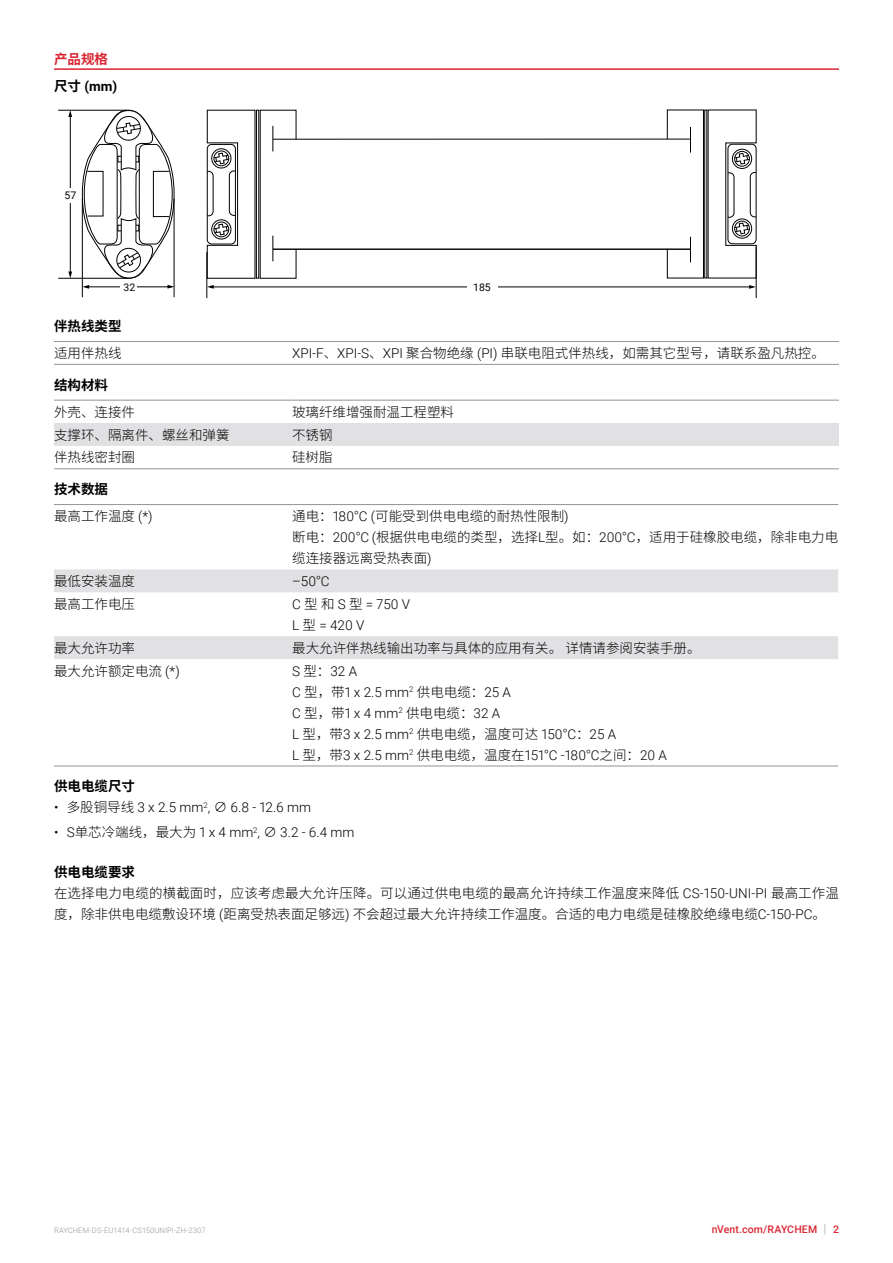
<style>
.page{position:relative;width:893px;height:1263px;background:#fff}
.page>*{position:absolute;margin:0;border:0;box-sizing:border-box;transform-origin:0 0}
.t1{font:300 13.5px/21px "Noto Sans CJ Ksc";color:#000}
.t2{font:300 13.5px/21px "Roboto";color:#000}
.t3{font:700 13.5px "Noto Sans CJ Ksc";color:#000}
.t4{font:700 13.5px "Roboto";color:#000}
.t5{font:700 13.5px "Noto Sans CJ Ksc";color:#d92531}
.t6{font:500 10.5px "Roboto";letter-spacing:.015em;color:#d92531}
.t7{font:10.5px "Roboto";color:#000}
.t8{font:300 7.5px "Roboto";letter-spacing:.015em;color:#90959e}
.s1{font-family:"Noto Sans CJ Ksc"}
.s2{font-family:"Roboto"}
.s3{font-weight:700}
.s4{font-weight:300;font-size:12.6px;color:#90959e}
</style>
<div class="page">
<hr style="left:54px;top:68px;width:785px;height:2px;background:#d92531">
<hr style="left:70px;top:116px;width:1px;height:157px;background:#000">
<div style="left:59px;top:188px;width:20px;height:15px;background:#fff"></div>
<hr style="left:82px;top:199px;width:1px;height:98px;background:#000">
<hr style="left:174px;top:199px;width:1px;height:98px;background:#000">
<svg style="left:81px;top:109px;width:94px;height:170px"></svg>
<div style="left:153px;top:171px;width:16px;height:46px;border:1px solid #000"></div>
<hr style="left:207px;top:252px;width:1px;height:46px;background:#000">
<hr style="left:756px;top:247px;width:1px;height:51px;background:#000">
<hr style="left:273px;top:139px;width:417px;height:1px;background:#000">
<hr style="left:273px;top:249px;width:417px;height:1px;background:#000">
<hr style="left:58px;top:278px;width:69px;height:1px;background:#000">
<hr style="left:58px;top:110px;width:69px;height:1px;background:#000">
<hr style="left:87px;top:287px;width:85px;height:1px;background:#000">
<div style="left:120px;top:281px;width:17px;height:12px;background:#fff"></div>
<hr style="left:211px;top:287px;width:540px;height:1px;background:#000">
<div style="left:467px;top:277px;width:31px;height:20px;background:#fff"></div>
<svg style="left:206px;top:109px;width:91px;height:170px"></svg>
<div style="left:214px;top:151px;width:15px;height:15px;border:1px solid #000;border-radius:50%"></div>
<svg style="left:666px;top:109px;width:91px;height:170px"></svg>
<div style="left:734px;top:221px;width:16px;height:15px;border:1px solid #000;border-radius:50%"></div>
<svg style="left:68px;top:110px;width:4px;height:7px"></svg>
<svg style="left:68px;top:272px;width:4px;height:6px"></svg>
<svg style="left:82px;top:285px;width:7px;height:4px"></svg>
<svg style="left:167px;top:285px;width:7px;height:4px"></svg>
<svg style="left:207px;top:285px;width:7px;height:4px"></svg>
<svg style="left:749px;top:285px;width:7px;height:4px"></svg>
<div style="left:256px;top:110px;width:3px;height:169px;border:1px solid #000"></div>
<div style="left:704px;top:110px;width:3px;height:168px;border:1px solid #000"></div>
<hr style="left:54px;top:364px;width:238px;height:1px;background:#90959e">
<hr style="left:292px;top:364px;width:547px;height:1px;background:#90959e">
<hr style="left:54px;top:341px;width:238px;height:1px;background:#90959e">
<hr style="left:292px;top:341px;width:547px;height:1px;background:#90959e">
<div style="left:54px;top:423px;width:785px;height:23px;background:#e1e1e4"></div>
<hr style="left:54px;top:468px;width:238px;height:1px;background:#90959e">
<hr style="left:292px;top:468px;width:547px;height:1px;background:#90959e">
<hr style="left:54px;top:400px;width:238px;height:1px;background:#90959e">
<hr style="left:292px;top:400px;width:547px;height:1px;background:#90959e">
<svg style="left:54px;top:569px;width:784px;height:90px"></svg>
<hr style="left:54px;top:504px;width:238px;height:1px;background:#90959e">
<hr style="left:292px;top:504px;width:546px;height:1px;background:#90959e">
<hr style="left:54px;top:766px;width:238px;height:1px;background:#90959e">
<hr style="left:292px;top:766px;width:546px;height:1px;background:#90959e">
<p class="t5" style="left:54px;top:52px;width:55px">产品规格</p>
<p class="t4" style="left:54px;top:76px;width:65px"><span class="s1">尺寸</span> (mm)</p>
<p class="t7" style="left:65px;top:188px;width:13px">57</p>
<p class="t7" style="left:124px;top:280px;width:13px">32</p>
<p class="t7" style="left:473px;top:280px;width:19px">185</p>
<p class="t3" style="left:54px;top:318px;width:69px">伴热线类型</p>
<p class="t1" style="left:54px;top:343px;width:69px">适用伴热线</p>
<p class="t1" style="left:292px;top:343px;width:534px"><span class="s2">XPI-F</span>、<span class="s2">XPI-S</span>、<span class="s2">XPI</span> 聚合物绝缘 <span class="s2">(PI)</span> 串联电阻式伴热线，如需其它型号，请联系盈凡热控。</p>
<p class="t3" style="left:54px;top:377px;width:55px">结构材料</p>
<p class="t1" style="left:54px;top:401px;width:82px">外壳、连接件</p>
<p class="t1" style="left:292px;top:401px;width:163px">玻璃纤维增强耐温工程塑料</p>
<p class="t1" style="left:54px;top:424px;width:177px">支撑环、隔离件、螺丝和弹簧</p>
<p class="t1" style="left:292px;top:424px;width:42px">不锈钢</p>
<p class="t1" style="left:54px;top:447px;width:82px">伴热线密封圈</p>
<p class="t1" style="left:292px;top:447px;width:42px">硅树脂</p>
<p class="t1" style="left:54px;top:476px;width:100px;line-height:27.2px"><span class="s3">技术数据<br></span>最高工作温度 <span class="s2">(*)</span></p>
<p class="t1" style="left:292px;top:506px;width:548px">通电：<span class="s2">180</span>°<span class="s2">C (</span>可能受到供电电缆的耐热性限制<span class="s2">)<br></span>断电：<span class="s2">200</span>°<span class="s2">C (</span>根据供电电缆的类型，选择<span class="s2">L</span>型。如：<span class="s2">200</span>°<span class="s2">C</span>，适用于硅橡胶电缆，除非电力电缆连接器远离受热表面<span class="s2">)</span></p>
<p class="t1" style="left:54px;top:571px;width:82px">最低安装温度</p>
<p class="t2" style="left:292px;top:570px;width:39px">–50<span class="s1">°</span>C</p>
<p class="t1" style="left:54px;top:594px;width:82px">最高工作电压</p>
<p class="t2" style="left:292px;top:593px;width:119px">C <span class="s1">型和</span> S <span class="s1">型</span> = 750 V<br>L <span class="s1">型</span> = 420 V</p>
<p class="t1" style="left:54px;top:638px;width:82px">最大允许功率</p>
<p class="t1" style="left:292px;top:638px;width:410px">最大允许伴热线输出功率与具体的应用有关。详情请参阅安装手册。</p>
<p class="t1" style="left:54px;top:660px;width:127px">最大允许额定电流 <span class="s2">(*)</span></p>
<p class="t2" style="left:292px;top:660px;width:376px">S <span class="s1">型：</span>32 A<br>C <span class="s1">型，带</span>1 x 2.5 mm<sup>2</sup> <span class="s1">供电电缆：</span>25 A<br>C <span class="s1">型，带</span>1 x 4 mm<sup>2</sup> <span class="s1">供电电缆：</span>32 A<br>L <span class="s1">型，带</span>3 x 2.5 mm<sup>2</sup> <span class="s1">供电电缆，温度可达</span> 150<span class="s1">°</span>C<span class="s1">：</span>25 A<br>L <span class="s1">型，带</span>3 x 2.5 mm<sup>2</sup> <span class="s1">供电电缆，温度在</span>151<span class="s1">°</span>C -180<span class="s1">°</span>C<span class="s1">之间：</span>20 A</p>
<p class="t3" style="left:54px;top:778px;width:82px">供电电缆尺寸</p>
<p class="t2" style="left:54px;top:796px;width:259px">• <span class="s1">多股铜导线</span> 3 x 2.5 mm<sup>2</sup>, <span class="s1">∅</span> 6.8 - 12.6 mm</p>
<p class="t2" style="left:54px;top:821px;width:302px">• S<span class="s1">单芯冷端线，最大为</span> 1 x 4 mm<sup>2</sup>, <span class="s1">∅</span> 3.2 - 6.4 mm</p>
<p class="t1" style="left:54px;top:861px;width:786px"><span class="s3">供电电缆要求<br></span>在选择电力电缆的横截面时，应该考虑最大允许压降。可以通过供电电缆的最高允许持续工作温度来降低 <span class="s2">CS-150-UNI-PI</span> 最高工作温度，除非供电电缆敷设环境 <span class="s2">(</span>距离受热表面足够远<span class="s2">)</span> 不会超过最大允许持续工作温度。合适的电力电缆是硅橡胶绝缘电缆<span class="s2">C-150-PC</span>。</p>
<p class="t8" style="left:54px;top:1225px;width:153px">RAYCHEM-DS-EU1414-CS150UNIPI-ZH-2307</p>
<p class="t6" style="left:712px;top:1222px;width:129px">nVent.com/RAYCHEM <span class="s4">|</span> 2</p>
</div>
